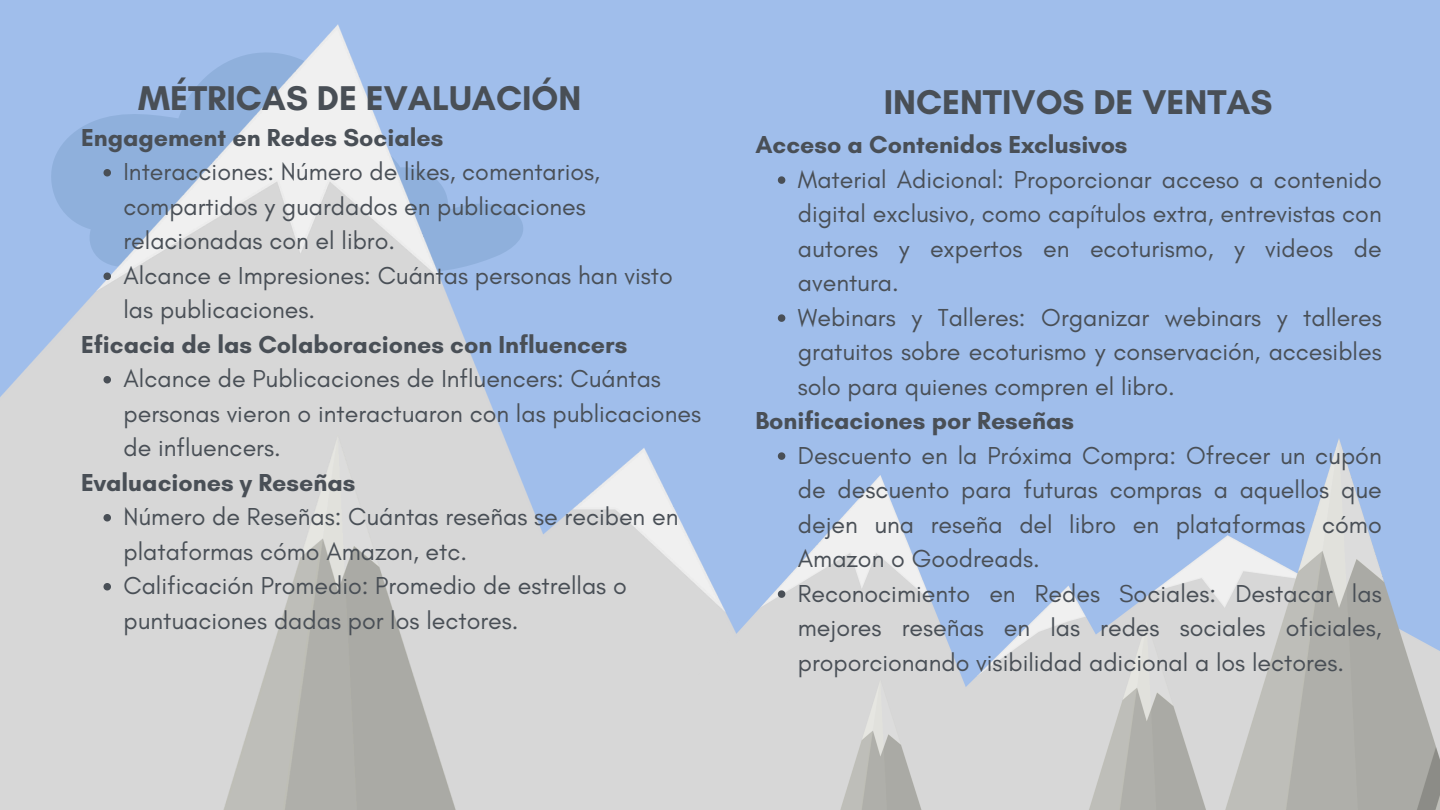
<style>
.page{position:relative;width:1440px;height:810px;background:#a0beeb}
.page>*{position:absolute;margin:0;border:0;box-sizing:border-box;transform-origin:0 0}
.t1{font:700 35px "Glacial Indifference";color:#494f56}
.t2{font:25px/34.5px "Glacial Indifference";color:#494f56}
.t3{font:700 25px "Glacial Indifference";color:#494f56}
</style>
<div class="page">
<img style="left:0;top:24px;width:786px;height:786px">
<img style="left:693px;top:438px;width:272px;height:372px">
<img style="left:965px;top:439px;width:475px;height:371px">
<svg style="left:778px;top:176px;width:7px;height:8px"></svg>
<svg style="left:778px;top:314px;width:7px;height:8px"></svg>
<svg style="left:778px;top:452px;width:7px;height:8px"></svg>
<svg style="left:778px;top:590px;width:7px;height:8px"></svg>
<svg style="left:104px;top:169px;width:7px;height:7px"></svg>
<svg style="left:104px;top:272px;width:7px;height:8px"></svg>
<svg style="left:104px;top:376px;width:7px;height:8px"></svg>
<svg style="left:104px;top:514px;width:7px;height:8px"></svg>
<svg style="left:104px;top:583px;width:7px;height:7px"></svg>
<p class="t1" style="left:138px;top:77px;width:445px">MÉTRICAS DE EVALUACIÓN</p>
<h1 class="t3" style="left:81px;top:122px;width:364px">Engagement en Redes Sociales</h1>
<h2 class="t2" style="left:123px;top:154px;width:478px">Interacciones: Número de likes, comentarios, compartidos y guardados en publicaciones relacionadas con el libro.</h2>
<p class="t2" style="left:123px;top:258px;width:551px">Alcance e Impresiones: Cuántas personas han visto las publicaciones.</p>
<p class="t3" style="left:81px;top:329px;width:548px">Eficacia de las Colaboraciones con Influencers</p>
<h2 class="t2" style="left:123px;top:361px;width:579px">Alcance de Publicaciones de Influencers: Cuántas personas vieron o interactuaron con las publicaciones de influencers.</h2>
<p class="t3" style="left:81px;top:467px;width:276px">Evaluaciones y Reseñas</p>
<p class="t2" style="left:123px;top:499px;width:556px">Número de Reseñas: Cuántas reseñas se reciben en plataformas cómo Amazon, etc.</p>
<p class="t2" style="left:123px;top:568px;width:505px">Calificación Promedio: Promedio de estrellas o puntuaciones dadas por los lectores.</p>
<h2 class="t1" style="left:884px;top:80px;width:390px">INCENTIVOS DE VENTAS</h2>
<p class="t3" style="left:755px;top:129px;width:374px">Acceso a Contenidos Exclusivos</p>
<h2 class="t2" style="left:798px;top:162px;width:585px;text-align:justify">Material Adicional: Proporcionar acceso a contenido digital exclusivo, como capítulos extra, entrevistas con autores y expertos en ecoturismo, y videos de aventura.</h2>
<p class="t2" style="left:798px;top:300px;width:585px;text-align:justify">Webinars y Talleres: Organizar webinars y talleres gratuitos sobre ecoturismo y conservación, accesibles solo para quienes compren el libro.</p>
<h2 class="t3" style="left:755px;top:405px;width:320px">Bonificaciones por Reseñas</h2>
<p class="t2" style="left:798px;top:438px;width:585px;text-align:justify">Descuento en la Próxima Compra: Ofrecer un cupón de descuento para futuras compras a aquellos que dejen una reseña del libro en plataformas cómo Amazon o Goodreads.</p>
<p class="t2" style="left:798px;top:576px;width:585px;text-align:justify">Reconocimiento en Redes Sociales: Destacar las mejores reseñas en las redes sociales oficiales, proporcionando visibilidad adicional a los lectores.</p>
</div>
